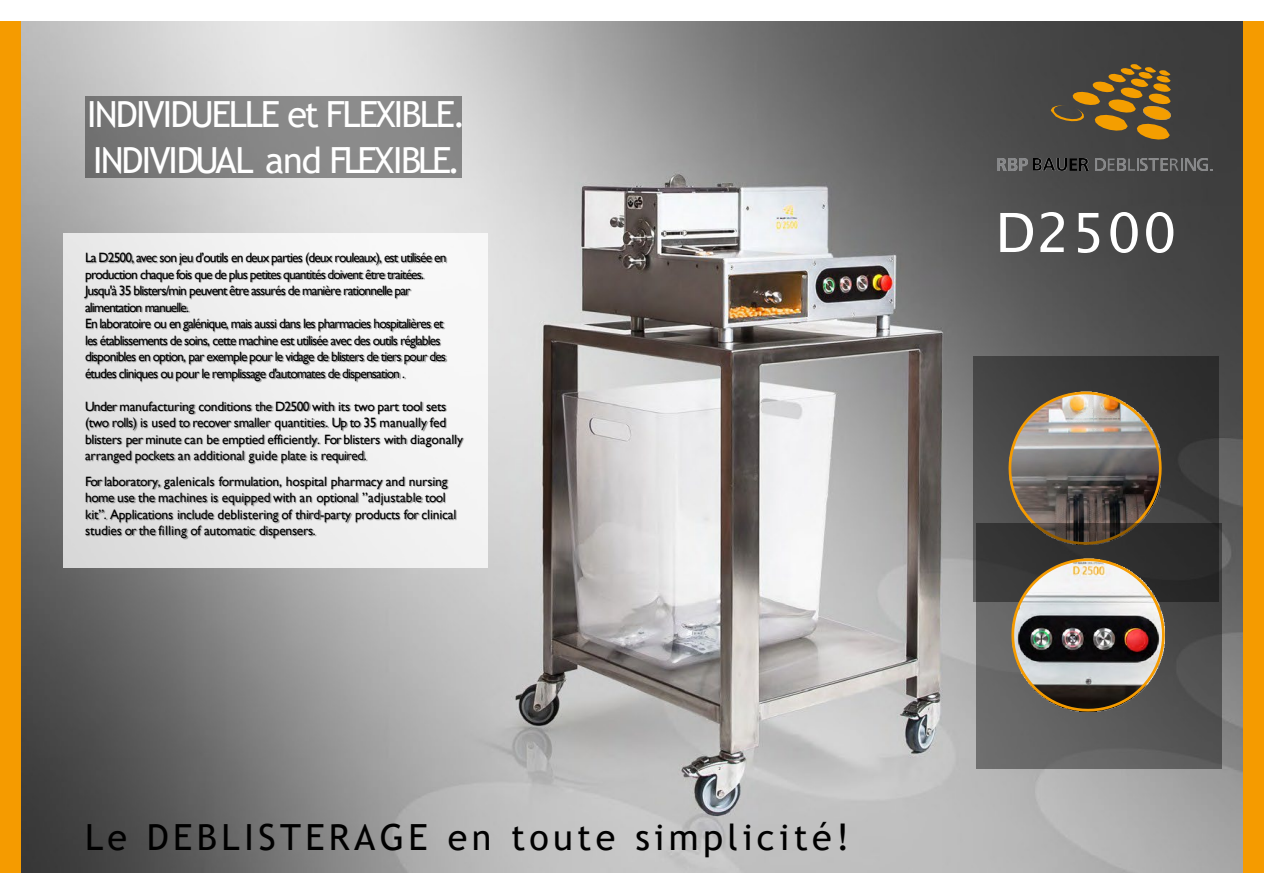
<style>
.page{position:relative;width:1264px;height:894px;background:#fff}
.page>*{position:absolute;margin:0;border:0;box-sizing:border-box;transform-origin:0 0}
.t1{font:54px "Lucida Sans";letter-spacing:.025em;color:#fff}
.t2{font:36px "Trebuchet MS";letter-spacing:-.06em;color:#fff}
.t3{font:36px "Trebuchet MS";letter-spacing:.12em;color:#000}
.t4{font:13.5px/16.5px "Gill Sans";letter-spacing:-.06em;color:#000}
.t5{font:13.5px/16.5px "Gill Sans";letter-spacing:-.02em;color:#000}
</style>
<div class="page">
<div style="left:0;top:21px;width:21px;height:851px;background:#f59b00"></div>
<div style="left:1242px;top:21px;width:21px;height:851px;background:#f59b00"></div>
<img style="left:21px;top:21px;width:1221px;height:851px">
<img style="left:997px;top:158px;width:29px;height:13px">
<img style="left:1033px;top:158px;width:33px;height:13px">
<svg style="left:1069px;top:158px;width:19px;height:13px"></svg>
<svg style="left:1094px;top:158px;width:44px;height:13px"></svg>
<img style="left:1140px;top:158px;width:26px;height:13px">
<svg style="left:1169px;top:158px;width:43px;height:13px"></svg>
<svg style="left:1050px;top:64px;width:120px;height:75px;background:#775e2e"></svg>
<div style="left:85px;top:97px;width:376px;height:81px;background:#000;opacity:.4"></div>
<div style="left:63px;top:233px;width:424px;height:334px;background:#fff;opacity:.75"></div>
<img style="left:76px;top:244px;width:75px;height:17px">
<img style="left:151px;top:244px;width:36px;height:17px">
<img style="left:187px;top:244px;width:271px;height:31px">
<img style="left:76px;top:261px;width:357px;height:31px">
<img style="left:76px;top:277px;width:346px;height:31px">
<img style="left:76px;top:294px;width:122px;height:16px">
<img style="left:76px;top:310px;width:379px;height:31px">
<img style="left:76px;top:327px;width:377px;height:17px">
<img style="left:76px;top:344px;width:382px;height:30px">
<img style="left:76px;top:360px;width:338px;height:31px">
<img style="left:76px;top:393px;width:35px;height:16px">
<img style="left:111px;top:393px;width:79px;height:16px">
<img style="left:190px;top:393px;width:76px;height:16px">
<img style="left:266px;top:393px;width:37px;height:16px">
<img style="left:303px;top:393px;width:26px;height:16px">
<img style="left:329px;top:393px;width:16px;height:16px">
<img style="left:345px;top:393px;width:24px;height:16px">
<img style="left:369px;top:393px;width:24px;height:16px">
<img style="left:393px;top:393px;width:24px;height:16px">
<img style="left:417px;top:393px;width:42px;height:16px">
<img style="left:76px;top:409px;width:27px;height:17px">
<img style="left:103px;top:409px;width:28px;height:17px">
<img style="left:131px;top:409px;width:12px;height:17px">
<img style="left:143px;top:409px;width:82px;height:17px">
<img style="left:170px;top:409px;width:29px;height:17px">
<img style="left:225px;top:409px;width:41px;height:17px">
<img style="left:266px;top:409px;width:57px;height:17px">
<img style="left:323px;top:409px;width:18px;height:17px">
<img style="left:341px;top:409px;width:80px;height:17px">
<img style="left:354px;top:409px;width:32px;height:17px">
<img style="left:421px;top:409px;width:38px;height:17px">
<img style="left:76px;top:426px;width:100px;height:16px">
<img style="left:117px;top:426px;width:38px;height:16px">
<img style="left:176px;top:426px;width:22px;height:16px">
<img style="left:198px;top:426px;width:15px;height:16px">
<img style="left:213px;top:426px;width:46px;height:16px">
<img style="left:259px;top:426px;width:142px;height:31px">
<img style="left:315px;top:426px;width:38px;height:16px">
<img style="left:401px;top:426px;width:76px;height:31px">
<img style="left:76px;top:442px;width:50px;height:26px">
<img style="left:126px;top:442px;width:114px;height:26px">
<img style="left:169px;top:442px;width:32px;height:26px">
<img style="left:240px;top:442px;width:32px;height:26px">
<img style="left:272px;top:442px;width:29px;height:26px">
<img style="left:301px;top:442px;width:11px;height:26px">
<img style="left:312px;top:442px;width:64px;height:26px">
<img style="left:76px;top:468px;width:19px;height:16px">
<img style="left:95px;top:468px;width:61px;height:16px">
<img style="left:156px;top:468px;width:54px;height:16px">
<img style="left:210px;top:468px;width:67px;height:16px">
<img style="left:277px;top:468px;width:45px;height:16px">
<img style="left:322px;top:468px;width:55px;height:16px">
<img style="left:377px;top:468px;width:23px;height:16px">
<img style="left:400px;top:468px;width:60px;height:31px">
<img style="left:76px;top:484px;width:33px;height:17px">
<img style="left:109px;top:484px;width:93px;height:17px">
<img style="left:129px;top:484px;width:39px;height:17px">
<img style="left:202px;top:484px;width:11px;height:17px">
<img style="left:213px;top:484px;width:51px;height:17px">
<img style="left:264px;top:484px;width:27px;height:17px">
<img style="left:291px;top:484px;width:16px;height:17px">
<img style="left:307px;top:484px;width:46px;height:17px">
<img style="left:353px;top:484px;width:63px;height:17px">
<img style="left:416px;top:484px;width:43px;height:17px">
<img style="left:76px;top:501px;width:25px;height:17px">
<img style="left:101px;top:501px;width:108px;height:17px">
<img style="left:209px;top:501px;width:64px;height:17px">
<img style="left:273px;top:501px;width:38px;height:17px">
<img style="left:311px;top:501px;width:4px;height:17px">
<img style="left:315px;top:501px;width:31px;height:31px">
<img style="left:346px;top:501px;width:124px;height:31px">
<img style="left:395px;top:501px;width:36px;height:31px">
<img style="left:76px;top:518px;width:40px;height:30px">
<img style="left:116px;top:518px;width:14px;height:30px">
<img style="left:130px;top:518px;width:20px;height:30px">
<img style="left:150px;top:518px;width:32px;height:30px">
<img style="left:182px;top:518px;width:13px;height:30px">
<img style="left:195px;top:518px;width:55px;height:30px">
<img style="left:250px;top:518px;width:75px;height:30px">
<div style="left:972px;top:356px;width:246px;height:245px;background:#000;opacity:.4"></div>
<img style="left:1006px;top:390px;width:156px;height:133px">
<div style="left:975px;top:523px;width:245px;height:245px;background:#000;opacity:.4"></div>
<svg style="left:1009px;top:557px;width:156px;height:155px;background:#837c74"></svg>
<h2 class="t2" style="left:87px;top:92px;width:380px">INDIVIDUELLE et FLEXIBLE.</h2>
<p class="t2" style="left:93px;top:137px;width:369px">INDIVIDUAL and FLEXIBLE.</p>
<p class="t4" style="left:85px;top:249px;width:363px">La D2500, avec son jeu d’outils en deux parties (deux rouleaux), est utilisée en production chaque fois que de plus petites quantités doivent être traitées.</p>
<p class="t4" style="left:85px;top:282px;width:327px">Jusqu'à 35 blisters/min peuvent être assurés de manière rationnelle par alimentation manuelle.</p>
<p class="t4" style="left:85px;top:315px;width:362px">En laboratoire ou en galénique, mais aussi dans les pharmacies hospitalières et les établissements de soins, cette machine est utilisée avec des outils réglables disponibles en option, par exemple pour le vidage de blisters de tiers pour des études cliniques ou pour le remplissage d'automates de dispensation .</p>
<p class="t5" style="left:85px;top:398px;width:379px">Under manufacturing conditions the D2500 with its two part tool sets (two rolls) is used to recover smaller quantities. Up to 35 manually fed blisters per minute can be emptied efficiently. For blisters with diagonally arranged pockets an additional guide plate is required.</p>
<p class="t5" style="left:85px;top:473px;width:373px">For laboratory, galenicals formulation, hospital pharmacy and nursing home use the machines is equipped with an optional ”adjustable tool kit”. Applications include deblistering of third-party products for clinical studies or the filling of automatic dispensers.</p>
<p class="t3" style="left:85px;top:814px;width:765px">Le DEBLISTERAGE en toute simplicité!</p>
<p class="t1" style="left:995px;top:202px;width:183px">D2500</p>
</div>
